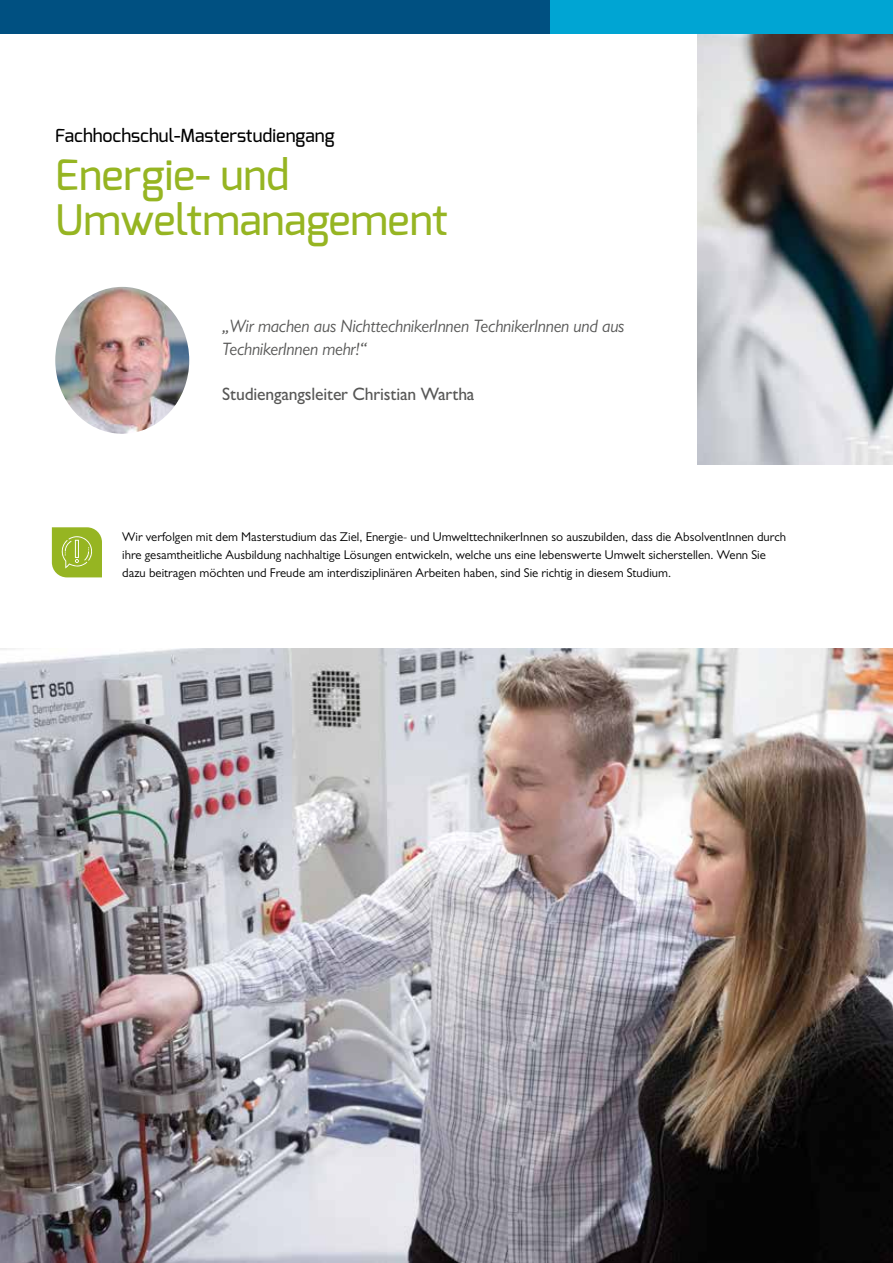
<style>
.page{position:relative;width:893px;height:1263px;background:#fff}
.page>*{position:absolute;margin:0;border:0;box-sizing:border-box;transform-origin:0 0}
.t1{font:500 42px/45px "Exo";color:#96b522}
.t2{font:italic 18px/22.5px "Gill Sans";letter-spacing:-.01em;color:#575756}
.t3{font:500 18px "Gill Sans";letter-spacing:-.01em;color:#575756}
.t4{font:500 18px "Exo";color:#000}
.t5{font:12.75px/18px "Gill Sans";color:#000}
</style>
<div class="page">
<img style="left:0;top:648px;width:893px;height:615px">
<img style="left:697px;top:34px;width:196px;height:431px">
<img style="left:55px;top:287px;width:134px;height:147px">
<svg style="left:52px;top:527px;width:50px;height:50px;background:#a1bc3a"></svg>
<div style="left:550px;top:0;width:343px;height:34px;background:#00a5d3"></div>
<div style="left:0;top:0;width:550px;height:34px;background:#005081"></div>
<h2 class="t4" style="left:55px;top:124px;width:281px">Fachhochschul-Masterstudiengang</h2>
<h1 class="t1" style="left:55px;top:152px;width:394px">Energie- und<br>Umweltmanagement</h1>
<h2 class="t2" style="left:222px;top:315px;width:404px">„Wir machen aus NichttechnikerInnen TechnikerInnen und aus<br>TechnikerInnen mehr!“</h2>
<h2 class="t3" style="left:222px;top:383px;width:254px">Studiengangsleiter Christian Wartha</h2>
<p class="t5" style="left:122px;top:528px;width:665px">Wir verfolgen mit dem Masterstudium das Ziel, Energie- und UmwelttechnikerInnen so auszubilden, dass die AbsolventInnen durch ihre gesamtheitliche Ausbildung nachhaltige Lösungen entwickeln, welche uns eine lebenswerte Umwelt sicherstellen. Wenn Sie dazu beitragen möchten und Freude am interdisziplinären Arbeiten haben, sind Sie richtig in diesem Studium.</p>
</div>
